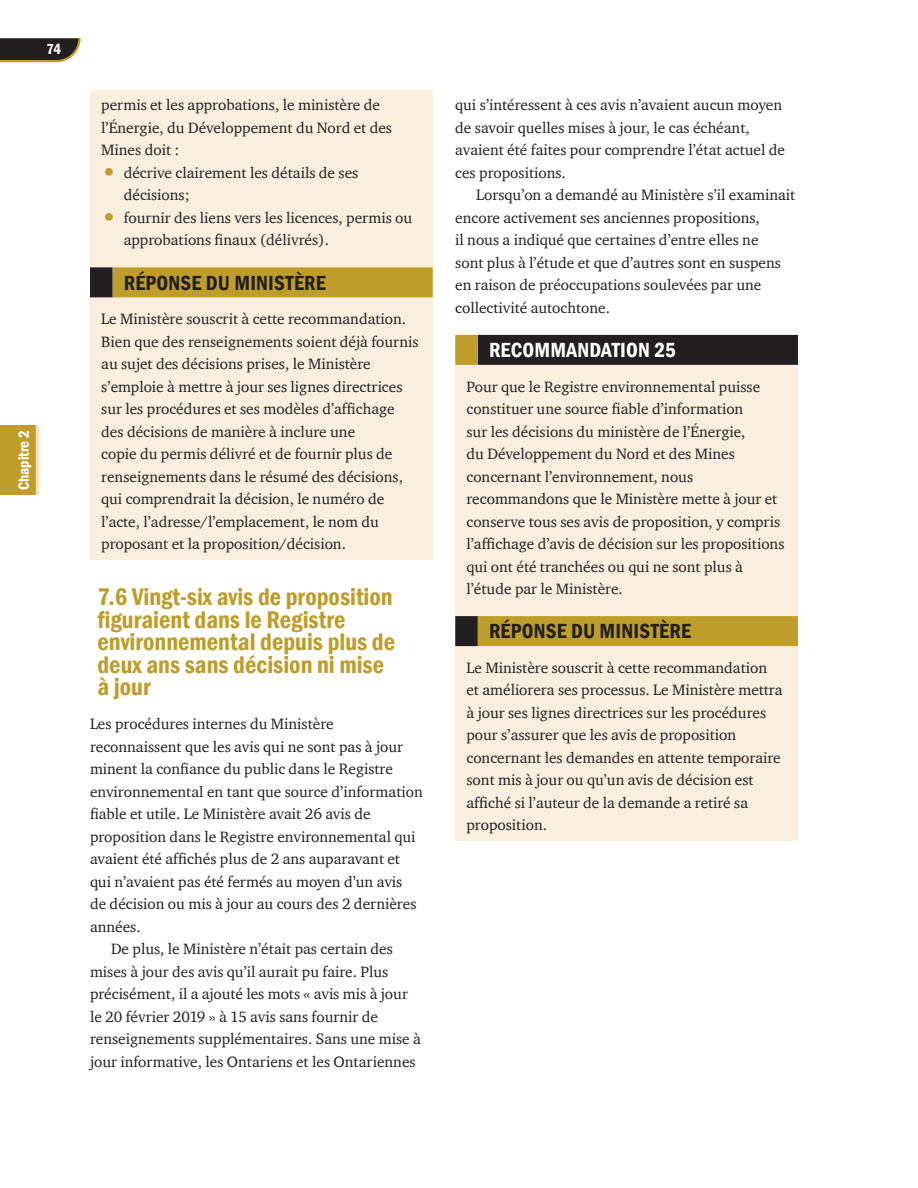
<style>
.page{position:relative;width:918px;height:1188px;background:#fff}
.page>*{position:absolute;margin:0;border:0;box-sizing:border-box;transform-origin:0 0}
.t1{font:600 condensed 24.75px/22.5px "Franklin Gothic";color:#be9d2a}
.t2{font:600 condensed 21px "Franklin Gothic";letter-spacing:.01em;color:#231f20}
.t3{font:600 condensed 21px "Franklin Gothic";letter-spacing:.01em;color:#fff}
.t4{font:15.3px/22.5px "Charter ITC";color:#231f20}
.t5{font:600 condensed 15px "Franklin Gothic";color:#fff}
.s1{font-size:27px;color:#be9d2a}
</style>
<div class="page">
<svg style="left:0;top:38px;width:81px;height:25px"></svg>
<div style="left:0;top:425px;width:36px;height:70px;background:#be9d2a"></div>
<hr style="left:36px;top:425px;width:3px;height:70px;background:#f2e0c0">
<div style="left:455px;top:346px;width:343px;height:496px;background:#faefdf"></div>
<div style="left:90px;top:90px;width:343px;height:470px;background:#faefdf"></div>
<div style="left:112px;top:267px;width:321px;height:30px;background:#be9d2a"></div>
<div style="left:90px;top:267px;width:22px;height:30px;background:#231f20"></div>
<div style="left:478px;top:335px;width:320px;height:30px;background:#231f20"></div>
<div style="left:455px;top:335px;width:23px;height:30px;background:#be9d2a"></div>
<div style="left:478px;top:616px;width:320px;height:30px;background:#be9d2a"></div>
<div style="left:455px;top:616px;width:23px;height:30px;background:#231f20"></div>
<p class="t5" style="left:47px;top:39px;width:16px">74</p>
<p class="t5" style="left:14px;top:490px;width:61px;rotate:-90deg">Chapitre 2</p>
<p class="t4" style="left:101px;top:93px;width:292px">permis et les approbations, le ministère de l’Énergie, du Développement du Nord et des<br>Mines doit :</p>
<p class="t4" style="left:124px;top:161px;width:236px;text-indent:-22px"><span class="s1">•</span> décrive clairement les détails de ses décisions;</p>
<p class="t4" style="left:124px;top:206px;width:290px;text-indent:-22px"><span class="s1">•</span> fournir des liens vers les licences, permis ou approbations finaux (délivrés).</p>
<h2 class="t2" style="left:124px;top:268px;width:204px">RÉPONSE DU MINISTÈRE</h2>
<p class="t4" style="left:101px;top:307px;width:319px">Le Ministère souscrit à cette recommandation.<br>Bien que des renseignements soient déjà fournis au sujet des décisions prises, le Ministère s’emploie à mettre à jour ses lignes directrices sur les procédures et ses modèles d’affichage des décisions de manière à inclure une<br>copie du permis délivré et de fournir plus de renseignements dans le résumé des décisions, qui comprendrait la décision, le numéro de l’acte, l’adresse/l’emplacement, le nom du proposant et la proposition/décision.</p>
<h1 class="t1" style="left:98px;top:585px;width:299px">7.6 Vingt-six avis de proposition figuraient dans le Registre environnemental depuis plus de deux ans sans décision ni mise à jour</h1>
<p class="t4" style="left:90px;top:712px;width:245px">Les procédures internes du Ministère</p>
<p class="t4" style="left:90px;top:735px;width:315px">reconnaissent que les avis qui ne sont pas à jour</p>
<p class="t4" style="left:90px;top:757px;width:304px">minent la confiance du public dans le Registre</p>
<p class="t4" style="left:90px;top:780px;width:334px">environnemental en tant que source d’information</p>
<p class="t4" style="left:90px;top:802px;width:282px">fiable et utile. Le Ministère avait 26 avis de</p>
<p class="t4" style="left:90px;top:825px;width:327px">proposition dans le Registre environnemental qui</p>
<p class="t4" style="left:90px;top:847px;width:312px">avaient été affichés plus de 2 ans auparavant et</p>
<p class="t4" style="left:90px;top:870px;width:314px">qui n’avaient pas été fermés au moyen d’un avis</p>
<p class="t4" style="left:90px;top:892px;width:328px">de décision ou mis à jour au cours des 2 dernières</p>
<p class="t4" style="left:90px;top:915px;width:52px">années.</p>
<p class="t4" style="left:111px;top:937px;width:283px">De plus, le Ministère n’était pas certain des</p>
<p class="t4" style="left:90px;top:960px;width:300px">mises à jour des avis qu’il aurait pu faire. Plus</p>
<p class="t4" style="left:90px;top:982px;width:319px">précisément, il a ajouté les mots « avis mis à jour</p>
<p class="t4" style="left:90px;top:1005px;width:290px">le 20 février 2019 » à 15 avis sans fournir de</p>
<p class="t4" style="left:90px;top:1027px;width:333px">renseignements supplémentaires. Sans une mise à</p>
<p class="t4" style="left:90px;top:1050px;width:327px">jour informative, les Ontariens et les Ontariennes</p>
<p class="t4" style="left:455px;top:93px;width:331px">qui s’intéressent à ces avis n’avaient aucun moyen de savoir quelles mises à jour, le cas échéant, avaient été faites pour comprendre l’état actuel de ces propositions.</p>
<p class="t4" style="left:455px;top:183px;width:342px;text-indent:21px">Lorsqu’on a demandé au Ministère s’il examinait encore activement ses anciennes propositions,<br>il nous a indiqué que certaines d’entre elles ne<br>sont plus à l’étude et que d’autres sont en suspens en raison de préoccupations soulevées par une collectivité autochtone.</p>
<h2 class="t3" style="left:489px;top:336px;width:189px">RECOMMANDATION 25</h2>
<p class="t4" style="left:466px;top:375px;width:320px">Pour que le Registre environnemental puisse constituer une source fiable d’information<br>sur les décisions du ministère de l’Énergie,<br>du Développement du Nord et des Mines concernant l’environnement, nous recommandons que le Ministère mette à jour et conserve tous ses avis de proposition, y compris l’affichage d’avis de décision sur les propositions qui ont été tranchées ou qui ne sont plus à l’étude par le Ministère.</p>
<h2 class="t2" style="left:489px;top:617px;width:204px">RÉPONSE DU MINISTÈRE</h2>
<p class="t4" style="left:466px;top:656px;width:318px">Le Ministère souscrit à cette recommandation et améliorera ses processus. Le Ministère mettra à jour ses lignes directrices sur les procédures pour s’assurer que les avis de proposition concernant les demandes en attente temporaire sont mis à jour ou qu’un avis de décision est affiché si l’auteur de la demande a retiré sa proposition.</p>
</div>
